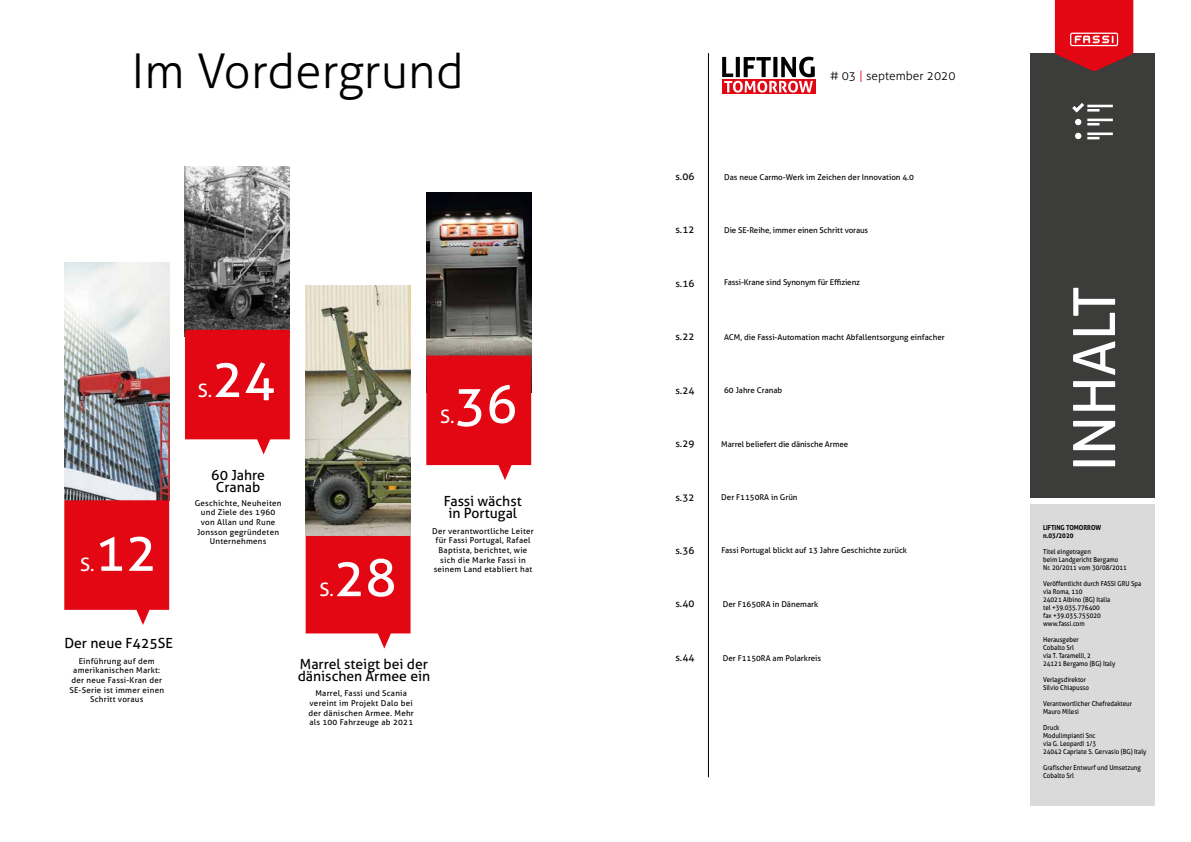
<style>
.page{position:relative;width:1191px;height:842px;background:#fff}
.page>*{position:absolute;margin:0;border:0;box-sizing:border-box;transform-origin:0 0}
.t1{font:58px "Aller";color:#fff}
.t2{font:52.2px "Aller";color:#fff}
.t3{font:300 48px "Aller";color:#000}
.t4{font:18.5px "Aller";color:#fff}
.t5{font:14px/12px "Aller";color:#000;text-align:center}
.t6{font:300 12px "Aller";color:#000}
.t7{font:10px "Aller";color:#000}
.t8{font:8.1px/9.7px "Aller";letter-spacing:.03em;color:#000;text-align:center}
.t9{font:8px "Aller";color:#000}
.t10{font:6.9px/8px "Aller";color:#000;scale:.9 1}
.t11{font:700 6.9px/8px "Aller";color:#000;scale:.9 1}
.s1{color:#e30613}
</style>
<div class="page">
<img style="left:185px;top:167px;width:105px;height:163px">
<div style="left:1030px;top:53px;width:124px;height:444px;background:#3c3c3b"></div>
<div style="left:1030px;top:504px;width:124px;height:302px;background:#dadada"></div>
<img style="left:64px;top:262px;width:105px;height:238px">
<svg style="left:64px;top:500px;width:105px;height:125px;background:#e6242f"></svg>
<svg style="left:185px;top:330px;width:105px;height:124px;background:#e6212d"></svg>
<svg style="left:306px;top:535px;width:104px;height:113px;background:#e62530"></svg>
<img style="left:426px;top:193px;width:105px;height:162px">
<img style="left:306px;top:286px;width:104px;height:249px">
<svg style="left:426px;top:355px;width:105px;height:125px;background:#e5232e"></svg>
<svg style="left:1054px;top:0;width:79px;height:71px;background:#d01b26"></svg>
<hr style="left:1087px;top:105px;width:25px;height:2px;background:#fff">
<svg style="left:1075px;top:119px;width:6px;height:6px"></svg>
<svg style="left:1075px;top:133px;width:6px;height:6px"></svg>
<hr style="left:1087px;top:119px;width:25px;height:2px;background:#fff">
<svg style="left:1087px;top:123px;width:12px;height:2px"></svg>
<hr style="left:1087px;top:133px;width:25px;height:2px;background:#fff">
<svg style="left:1087px;top:137px;width:12px;height:2px"></svg>
<svg style="left:1072px;top:103px;width:27px;height:10px"></svg>
<hr style="left:708px;top:53px;width:1px;height:724px;background:#000">
<div style="left:722px;top:79px;width:93px;height:15px;background:#e30613"></div>
<svg style="left:722px;top:57px;width:92px;height:36px"></svg>
<h3 class="t3" style="left:132px;top:42px;width:334px">Im Vordergrund</h3>
<h2 class="t2" style="left:95px;top:520px;width:64px">12</h2>
<h3 class="t4" style="left:80px;top:553px;width:16px">S.</h3>
<h3 class="t5" style="left:64px;top:637px;width:110px">Der neue F425SE</h3>
<p class="t8" style="left:69px;top:656px;width:96px">Einführung auf dem amerikanischen Markt: der neue Fassi-Kran der<br>SE-Serie ist immer einen<br>Schritt voraus</p>
<h2 class="t2" style="left:212px;top:347px;width:64px">24</h2>
<h3 class="t4" style="left:198px;top:379px;width:16px">S.</h3>
<h3 class="t5" style="left:211px;top:469px;width:55px">60 Jahre<br>Cranab</h3>
<p class="t8" style="left:195px;top:498px;width:88px">Geschichte, Neuheiten und Ziele des 1960 von Allan und Rune<br>Jonsson gegründeten<br>Unternehmens</p>
<h2 class="t2" style="left:334px;top:546px;width:64px">28</h2>
<h3 class="t4" style="left:319px;top:578px;width:16px">S.</h3>
<h2 class="t2" style="left:455px;top:373px;width:64px">36</h2>
<h3 class="t4" style="left:440px;top:405px;width:16px">S.</h3>
<h3 class="t5" style="left:444px;top:495px;width:79px">Fassi wächst in Portugal</h3>
<p class="t8" style="left:432px;top:526px;width:103px">Der verantwortliche Leiter für Fassi Portugal, Rafael<br>Baptista, berichtet, wie sich die Marke Fassi in seinem Land etabliert hat</p>
<h3 class="t5" style="left:298px;top:658px;width:134px;text-align:left">Marrel steigt bei der dänischen Armee ein</h3>
<p class="t8" style="left:308px;top:688px;width:107px">Marrel, Fassi und Scania vereint im Projekt Dalo bei der dänischen Armee. Mehr als 100 Fahrzeuge ab 2021</p>
<h3 class="t6" style="left:830px;top:69px;width:127px"># 03 <span class="s1">|</span> september 2020</h3>
<h3 class="t7" style="left:675px;top:170px;width:20px">s.06</h3>
<p class="t9" style="left:724px;top:172px;width:191px">Das neue Carmo-Werk im Zeichen der Innovation 4.0</p>
<h3 class="t7" style="left:675px;top:224px;width:20px">s.12</h3>
<p class="t9" style="left:724px;top:226px;width:146px">Die SE-Reihe, immer einen Schritt voraus</p>
<h3 class="t7" style="left:675px;top:277px;width:20px">s.16</h3>
<p class="t9" style="left:724px;top:277px;width:137px">Fassi-Krane sind Synonym für Effizienz</p>
<h3 class="t7" style="left:675px;top:330px;width:20px">s.22</h3>
<p class="t9" style="left:724px;top:332px;width:222px">ACM, die Fassi-Automation macht Abfallentsorgung einfacher</p>
<h3 class="t7" style="left:675px;top:384px;width:20px">s.24</h3>
<p class="t9" style="left:724px;top:385px;width:60px">60 Jahre Cranab</p>
<h3 class="t7" style="left:675px;top:437px;width:20px">s.29</h3>
<p class="t9" style="left:721px;top:439px;width:128px">Marrel beliefert die dänische Armee</p>
<h1 class="t1" style="left:1059px;top:471px;width:186px;rotate:-90deg">INHALT</h1>
<h3 class="t7" style="left:675px;top:491px;width:20px">s.32</h3>
<p class="t9" style="left:721px;top:492px;width:78px">Der F1150RA in Grün</p>
<h3 class="t7" style="left:675px;top:544px;width:20px">s.36</h3>
<p class="t9" style="left:721px;top:545px;width:187px">Fassi Portugal blickt auf 13 Jahre Geschichte zurück</p>
<h3 class="t7" style="left:675px;top:598px;width:20px">s.40</h3>
<p class="t9" style="left:723px;top:599px;width:97px">Der F1650RA in Dänemark</p>
<h3 class="t7" style="left:675px;top:651px;width:20px">s.44</h3>
<p class="t9" style="left:723px;top:653px;width:100px">Der F1150RA am Polarkreis</p>
<p class="t11" style="left:1043px;top:524px;width:66px">LIFTING TOMORROW n.03/2020</p>
<p class="t10" style="left:1043px;top:548px;width:95px">Titel eingetragen<br>beim Landgericht Bergamo<br>Nr. 20/2011 vom 30/08/2011</p>
<p class="t10" style="left:1043px;top:580px;width:111px">Veröffentlicht durch FASSI GRU Spa via Roma, 110<br>24021 Albino (BG) Italia<br>tel +39.035.776400<br>fax +39.035.755020 www.fassi.com</p>
<p class="t10" style="left:1043px;top:636px;width:82px">Herausgeber<br>Cobalto Srl<br>via T. Taramelli, 2<br>24121 Bergamo (BG) Italy</p>
<p class="t10" style="left:1043px;top:676px;width:52px">Verlagsdirektor<br>Silvio Chiapusso</p>
<p class="t10" style="left:1043px;top:700px;width:100px">Verantwortlicher Chefredakteur<br>Mauro Milesi</p>
<p class="t10" style="left:1043px;top:724px;width:116px">Druck<br>Modulimpianti Snc<br>via G. Leopardi 1/3<br>24042 Capriate S. Gervasio (BG) Italy</p>
<p class="t10" style="left:1043px;top:764px;width:110px">Grafischer Entwurf und Umsetzung<br>Cobalto Srl</p>
</div>
